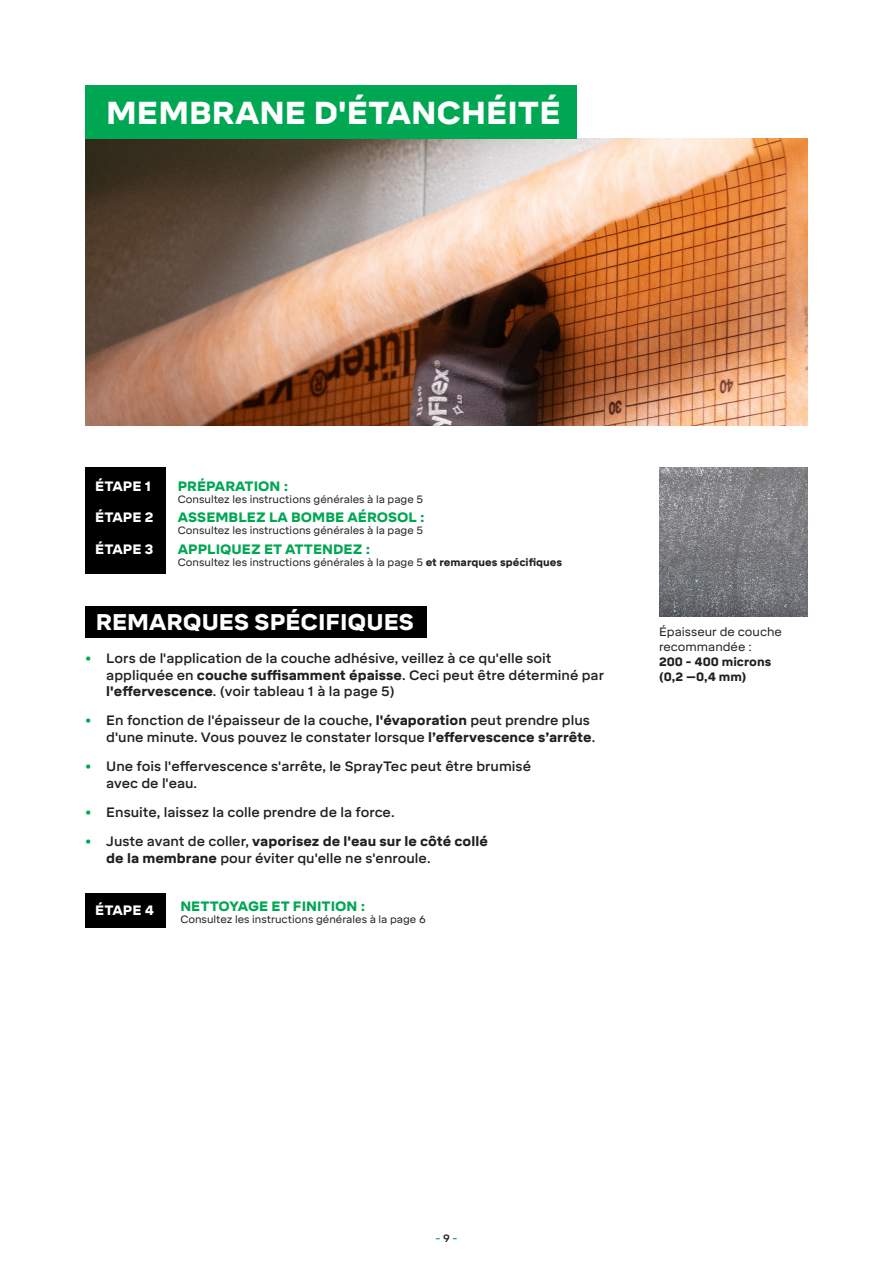
<style>
.page{position:relative;width:893px;height:1263px;background:#fff}
.page>*{position:absolute;margin:0;border:0;box-sizing:border-box;transform-origin:0 0}
.t1{font:900 31.5px "Mikro";color:#fff}
.t2{font:900 22.5px "Mikro";color:#fff}
.t3{font:500 13.5px/16.5px "Mikro";color:#231f20}
.Body_Tekst{font:900 13.5px "Mikro";color:#00a753}
.Body_Tekst-2{font:900 13.5px "Mikro";color:#fff}
.Body_Tekst-3{font:12px/15px "Mikro";color:#231f20}
.Body_Tekst-4{font:10.5px "Mikro";color:#231f20}
.t4{font:500 10.5px "Mikro";color:#00a753}
.s1{font-weight:900}
.s2{color:#00a753}
.s3{color:#231f20}
</style>
<div class="page">
<img style="left:85px;top:138px;width:723px;height:287px">
<div style="left:85px;top:85px;width:492px;height:53px;background:#00a753"></div>
<img style="left:659px;top:468px;width:149px;height:149px">
<div style="left:85px;top:606px;width:342px;height:32px;background:#000001"></div>
<div style="left:85px;top:468px;width:81px;height:106px;background:#000001"></div>
<div style="left:85px;top:893px;width:81px;height:34px;background:#000001"></div>
<h2 class="t1" style="left:106px;top:94px;width:456px">MEMBRANE D'ÉTANCHÉITÉ</h2>
<p class="Body_Tekst-2" style="left:95px;top:478px;width:58px">ÉTAPE 1</p>
<p class="Body_Tekst" style="left:178px;top:478px;width:112px">PRÉPARATION :</p>
<p class="Body_Tekst-4" style="left:178px;top:493px;width:247px">Consultez les instructions générales à la page 5</p>
<p class="Body_Tekst-2" style="left:95px;top:510px;width:60px">ÉTAPE 2</p>
<p class="Body_Tekst" style="left:178px;top:510px;width:248px">ASSEMBLEZ LA BOMBE AÉROSOL :</p>
<p class="Body_Tekst-4" style="left:178px;top:525px;width:247px">Consultez les instructions générales à la page 5</p>
<p class="Body_Tekst-2" style="left:95px;top:541px;width:60px">ÉTAPE 3</p>
<p class="Body_Tekst" style="left:178px;top:541px;width:194px">APPLIQUEZ ET ATTENDEZ :</p>
<p class="Body_Tekst-4" style="left:178px;top:556px;width:386px">Consultez les instructions générales à la page 5 <span class="s1">et remarques spécifiques</span></p>
<h2 class="t2" style="left:96px;top:609px;width:320px">REMARQUES SPÉCIFIQUES</h2>
<p class="t3" style="left:106px;top:650px;width:499px;text-indent:-21px"><span class="s2">•</span> Lors de l'application de la couche adhésive, veillez à ce qu'elle soit appliquée en <span class="s1">couche suffisamment épaisse</span>. Ceci peut être déterminé par <span class="s1">l'effervescence</span>. (voir tableau 1 à la page 5)</p>
<p class="t3" style="left:106px;top:712px;width:490px;text-indent:-21px"><span class="s2">•</span> En fonction de l'épaisseur de la couche, <span class="s1">l'évaporation</span> peut prendre plus d'une minute. Vous pouvez le constater lorsque <span class="s1">l’effervescence s’arrête</span>.</p>
<p class="t3" style="left:106px;top:758px;width:426px;text-indent:-21px"><span class="s2">•</span> Une fois l'effervescence s'arrête, le SprayTec peut être brumisé avec de l'eau.</p>
<p class="t3" style="left:85px;top:804px;width:311px"><span class="s2">•</span> Ensuite, laissez la colle prendre de la force.</p>
<p class="t3" style="left:106px;top:833px;width:383px;text-indent:-21px"><span class="s2">•</span> Juste avant de coller, <span class="s1">vaporisez de l'eau sur le côté collé de la membrane</span> pour éviter qu'elle ne s'enroule.</p>
<p class="Body_Tekst-2" style="left:95px;top:902px;width:60px">ÉTAPE 4</p>
<p class="Body_Tekst" style="left:180px;top:898px;width:186px">NETTOYAGE ET FINITION :</p>
<p class="Body_Tekst-4" style="left:180px;top:913px;width:247px">Consultez les instructions générales à la page 6</p>
<p class="Body_Tekst-3" style="left:659px;top:625px;width:124px">Épaisseur de couche recommandée :<br><span class="s1">200 - 400 microns (0,2 –0,4 mm)</span></p>
<p class="t4" style="left:436px;top:1232px;width:23px">- <span class="s3">9</span> -</p>
</div>
